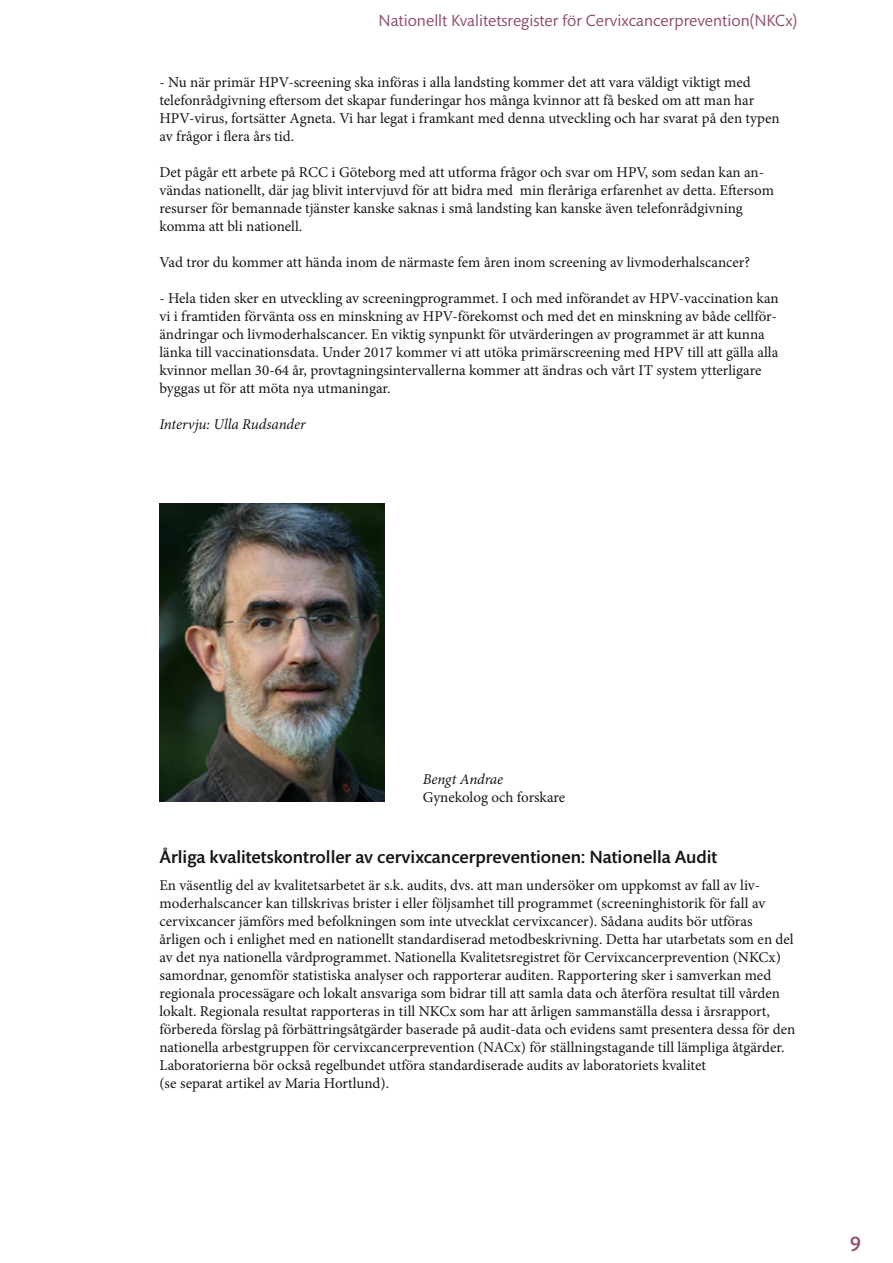
<style>
.page{position:relative;width:893px;height:1263px;background:#fff}
.page>*{position:absolute;margin:0;border:0;box-sizing:border-box;transform-origin:0 0}
.t1{font:500 21px "Mundo Sans Std";color:#904d6c}
.t2{font:500 18px "Mundo Sans Std";color:#161614}
.t3{font:16.5px "Mundo Sans Pro";color:#904d6c}
.t4{font:15px/18px "Minion Pro";color:#161614}
.t5{font:italic 15px "Minion Pro";letter-spacing:-.005em;color:#161614}
</style>
<div class="page">
<img style="left:159px;top:504px;width:226px;height:297px">
<p class="t3" style="left:379px;top:11px;width:420px">Nationellt Kvalitetsregister för Cervixcancerprevention(NKCx)</p>
<p class="t4" style="left:159px;top:74px;width:622px">- Nu när primär HPV-screening ska införas i alla landsting kommer det att vara väldigt viktigt med telefonrådgivning eftersom det skapar funderingar hos många kvinnor att få besked om att man har HPV-virus, fortsätter Agneta. Vi har legat i framkant med denna utveckling och har svarat på den typen av frågor i flera års tid.</p>
<p class="t4" style="left:159px;top:164px;width:616px">Det pågår ett arbete på RCC i Göteborg med att utforma frågor och svar om HPV, som sedan kan an&shy;vändas nationellt, där jag blivit intervjuvd för att bidra med min fleråriga erfarenhet av detta. Eftersom resurser för bemannade tjänster kanske saknas i små landsting kan kanske även telefonrådgivning komma att bli nationell.</p>
<p class="t4" style="left:159px;top:254px;width:592px">Vad tror du kommer att hända inom de närmaste fem åren inom screening av livmoderhalscancer?</p>
<p class="t4" style="left:159px;top:290px;width:621px">- Hela tiden sker en utveckling av screeningprogrammet. I och med införandet av HPV-vaccination kan vi i framtiden förvänta oss en minskning av HPV-förekomst och med det en minskning av både cellför&shy;ändringar och livmoderhalscancer. En viktig synpunkt för utvärderingen av programmet är att kunna länka till vaccinationsdata. Under 2017 kommer vi att utöka primärscreening med HPV till att gälla alla kvinnor mellan 30-64 år, provtagningsintervallerna kommer att ändras och vårt IT system ytterligare byggas ut för att möta nya utmaningar.</p>
<p class="t5" style="left:159px;top:414px;width:148px">Intervju: Ulla Rudsander</p>
<p class="t5" style="left:423px;top:768px;width:82px">Bengt Andrae</p>
<p class="t4" style="left:423px;top:788px;width:144px">Gynekolog och forskare</p>
<p class="t2" style="left:159px;top:847px;width:559px">Årliga kvalitetskontroller av cervixcancerpreventionen: Nationella Audit</p>
<p class="t4" style="left:159px;top:876px;width:637px">En väsentlig del av kvalitetsarbetet är s.k. audits, dvs. att man undersöker om uppkomst av fall av liv&shy;moderhalscancer kan tillskrivas brister i eller följsamhet till programmet (screeninghistorik för fall av cervixcancer jämförs med befolkningen som inte utvecklat cervixcancer). Sådana audits bör utföras årligen och i enlighet med en nationellt standardiserad metodbeskrivning. Detta har utarbetats som en del av det nya nationella vårdprogrammet. Nationella Kvalitetsregistret för Cervixcancerprevention (NKCx) samordnar, genomför statistiska analyser och rapporterar auditen. Rapportering sker i samverkan med regionala processägare och lokalt ansvariga som bidrar till att samla data och återföra resultat till vården lokalt. Regionala resultat rapporteras in till NKCx som har att årligen sammanställa dessa i årsrapport, förbereda förslag på förbättringsåtgärder baserade på audit-data och evidens samt presentera dessa för den nationella arbestgruppen för cervixcancerprevention (NACx) för ställningstagande till lämpliga åtgärder.<br>Laboratorierna bör också regelbundet utföra standardiserade audits av laboratoriets kvalitet<br>(se separat artikel av Maria Hortlund).</p>
<h1 class="t1" style="left:850px;top:1232px;width:13px">9</h1>
</div>
